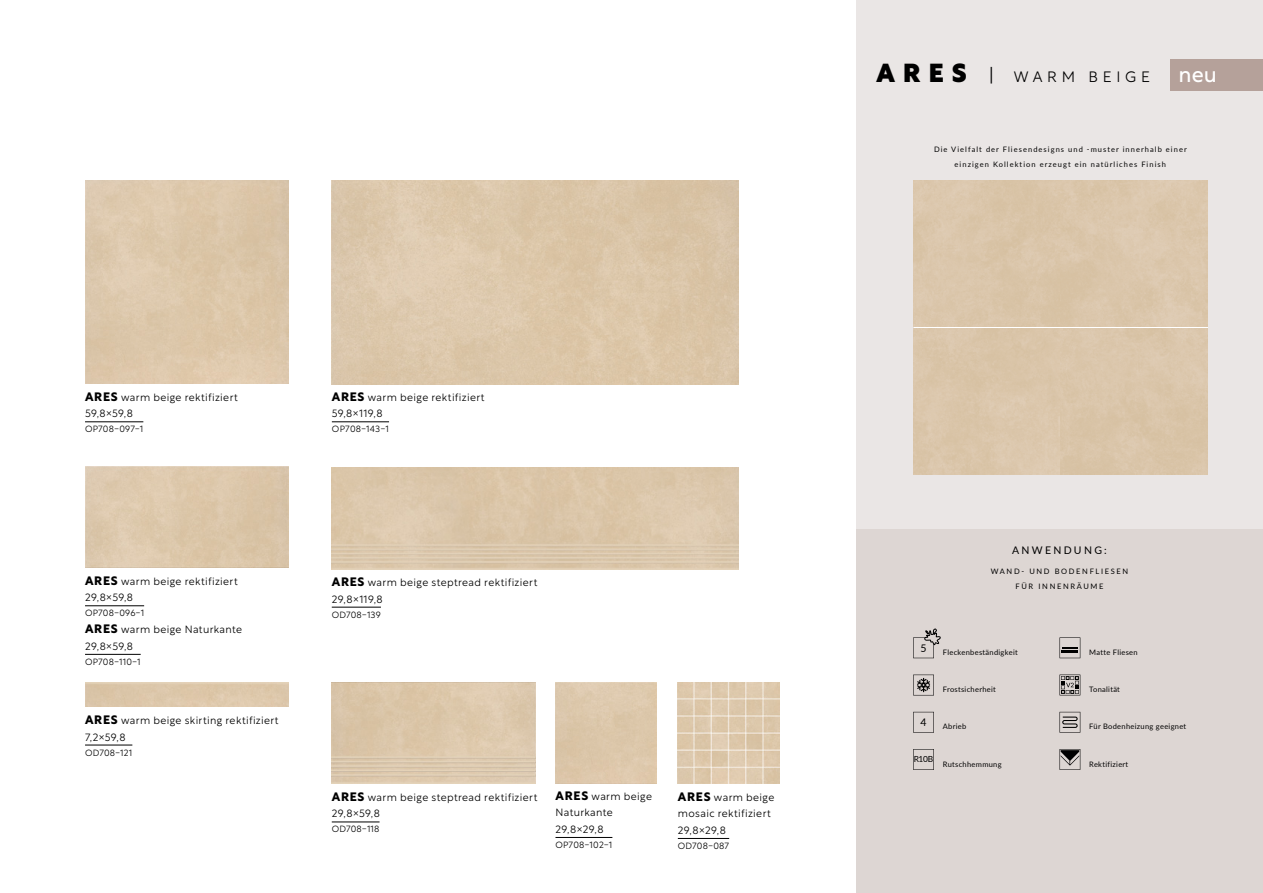
<style>
.page{position:relative;width:1263px;height:893px;background:#fff}
.page>*{position:absolute;margin:0;border:0;box-sizing:border-box;transform-origin:0 0}
.t1{font:21.3px "Rustica";color:#fff}
.t2{font:300 15px "Rustica";letter-spacing:.32em;color:#000}
.t3{font:300 10.5px/16.5px "Rustica";letter-spacing:.035em;color:#000}
.t4{font:10.5px "Lato";letter-spacing:.22em;color:#000}
.t5{font:300 9px "Rustica";letter-spacing:.02em;color:#000}
.t6{font:8.4px "Lato";color:#000}
.t7{font:7.5px "Lato";letter-spacing:.04em;color:#000}
.t8{font:7.5px/15px "Lato";letter-spacing:.135em;color:#000;text-align:center}
.t9{font:7.5px/15px "Lato";letter-spacing:.22em;color:#000;text-align:center}
.s1{font-weight:700;font-size:12px}
.s2{font-weight:900;font-size:25.5px}
.s3{font-size:18px}
</style>
<div class="page">
<div style="left:857px;top:529px;width:406px;height:364px;background:#ddd6d3"></div>
<div style="left:857px;top:0;width:406px;height:529px;background:#eae6e5"></div>
<hr style="left:555px;top:837px;width:57px;height:1px;background:#000">
<hr style="left:678px;top:838px;width:51px;height:1px;background:#000">
<img style="left:678px;top:682px;width:101px;height:102px">
<hr style="left:332px;top:822px;width:48px;height:1px;background:#000">
<hr style="left:85px;top:745px;width:47px;height:1px;background:#000">
<div style="left:913px;top:181px;width:146px;height:294px;background:#dac6aa"></div>
<div style="left:1061px;top:181px;width:146px;height:294px;background:#dbc6ab"></div>
<svg style="left:1059px;top:637px;width:21px;height:21px"></svg>
<svg style="left:1059px;top:749px;width:21px;height:21px"></svg>
<svg style="left:1059px;top:675px;width:21px;height:20px"></svg>
<svg style="left:1059px;top:712px;width:21px;height:21px"></svg>
<svg style="left:913px;top:749px;width:21px;height:21px"></svg>
<svg style="left:913px;top:675px;width:21px;height:20px"></svg>
<svg style="left:913px;top:628px;width:27px;height:30px"></svg>
<svg style="left:913px;top:712px;width:21px;height:21px"></svg>
<hr style="left:332px;top:422px;width:57px;height:1px;background:#000">
<hr style="left:85px;top:422px;width:58px;height:1px;background:#000">
<hr style="left:85px;top:605px;width:59px;height:1px;background:#000">
<hr style="left:85px;top:654px;width:56px;height:1px;background:#000">
<div style="left:1170px;top:59px;width:93px;height:31px;background:#b5a19a"></div>
<hr style="left:332px;top:607px;width:49px;height:1px;background:#000">
<p class="t3" style="left:85px;top:388px;width:154px"><span class="s1">ARES</span> warm beige rektifiziert<br>59,8X59,8</p>
<p class="t5" style="left:85px;top:421px;width:60px">OP708-097-1</p>
<p class="t3" style="left:332px;top:388px;width:154px"><span class="s1">ARES</span> warm beige rektifiziert<br>59,8x119,8</p>
<p class="t5" style="left:332px;top:421px;width:59px">OP708-143-1</p>
<p class="t3" style="left:85px;top:572px;width:154px"><span class="s1">ARES</span> warm beige rektifiziert<br>29,8X59,8</p>
<p class="t5" style="left:85px;top:605px;width:61px">OP708-096-1</p>
<p class="t3" style="left:85px;top:620px;width:159px"><span class="s1">ARES</span> warm beige Naturkante<br>29,8X59,8</p>
<p class="t5" style="left:85px;top:654px;width:57px">OP708-110-1</p>
<p class="t3" style="left:85px;top:711px;width:195px"><span class="s1">ARES</span> warm beige skirting rektifiziert<br>7,2X59,8</p>
<p class="t5" style="left:85px;top:744px;width:49px">OD708-121</p>
<p class="t3" style="left:332px;top:573px;width:207px"><span class="s1">ARES</span> warm beige steptread rektifiziert<br>29,8X119,8</p>
<p class="t5" style="left:332px;top:607px;width:51px">OD708-139</p>
<p class="t3" style="left:332px;top:788px;width:207px"><span class="s1">ARES</span> warm beige steptread rektifiziert<br>29,8X59,8</p>
<p class="t5" style="left:332px;top:821px;width:49px">OD708-118</p>
<p class="t3" style="left:555px;top:787px;width:98px"><span class="s1">ARES</span> warm beige<br>Naturkante<br>29,8X29,8</p>
<p class="t5" style="left:555px;top:837px;width:58px">OP708-102-1</p>
<p class="t3" style="left:678px;top:788px;width:98px"><span class="s1">ARES</span> warm beige mosaic rektifiziert<br>29,8X29,8</p>
<p class="t5" style="left:678px;top:838px;width:53px">OD708-087</p>
<h2 class="t2" style="left:876px;top:64px;width:275px"><span class="s2">ARES</span> <span class="s3">|</span> WARM BEIGE</h2>
<h1 class="t1" style="left:1178px;top:56px;width:40px">neu</h1>
<p class="t8" style="left:934px;top:141px;width:254px">Die Vielfalt der Fliesendesigns und -muster innerhalb einer einzigen Kollektion erzeugt ein natürliches Finish</p>
<p class="t4" style="left:1012px;top:543px;width:96px">ANWENDUNG:</p>
<p class="t9" style="left:991px;top:563px;width:139px">WAND- UND BODENFLIESEN<br>FÜR INNENRÄUME</p>
<p class="t4" style="left:920px;top:640px;width:8px">5</p>
<p class="t7" style="left:943px;top:647px;width:76px">Fleckenbeständigkeit</p>
<p class="t7" style="left:1089px;top:647px;width:50px">Matte Fliesen</p>
<p class="t4" style="left:920px;top:715px;width:8px">4</p>
<p class="t7" style="left:943px;top:684px;width:55px">Frostsicherheit</p>
<p class="t8" style="left:943px;top:719px;width:25px">Abrieb</p>
<p class="t7" style="left:1089px;top:684px;width:32px">Tonalität</p>
<p class="t7" style="left:1089px;top:721px;width:99px">Für Bodenheizung geeignet</p>
<p class="t6" style="left:914px;top:753px;width:21px">R10B</p>
<p class="t7" style="left:943px;top:758px;width:60px">Rutschhemmung</p>
<p class="t7" style="left:1089px;top:758px;width:41px">Rektifiziert</p>
</div>
